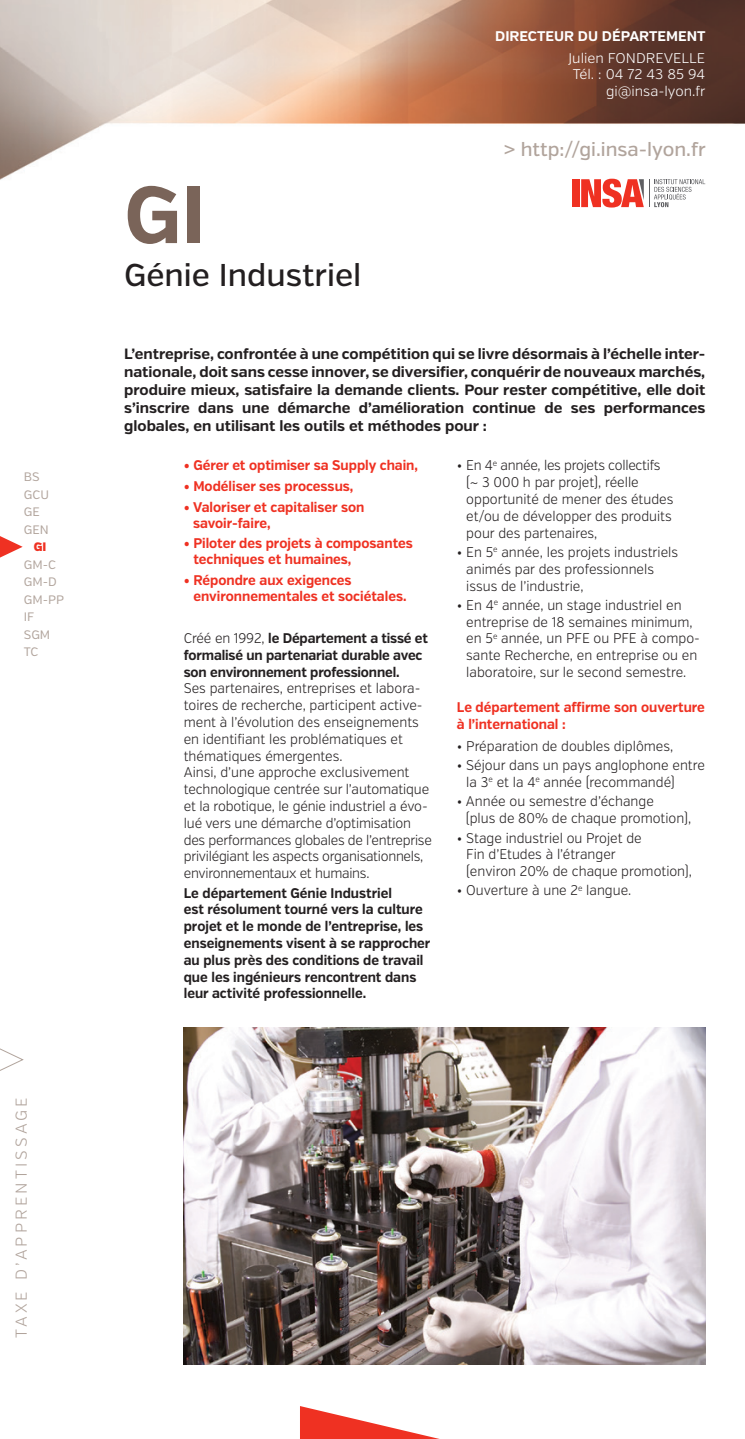
<style>
.page{position:relative;width:745px;height:1439px;background:#fff}
.page>*{position:absolute;margin:0;border:0;box-sizing:border-box;transform-origin:0 0}
.t1{font:700 80.5px "Verb";color:#7a6459}
.t2{font:500 31.5px "Verb";color:#231f20}
.t3{font:500 19.25px "Verb";color:#b1a49c}
.t4{font:300 15.75px "Verb";letter-spacing:.2em;color:#b1a49c}
.t5{font:700 14.88px/17.8px "Verb";color:#231f20;text-align:justify}
.t6{font:300 14px/16.8px "Verb";color:#231f20;scale:.94 1}
.t7{font:700 14px/16.8px "Verb";color:#231f20;scale:.94 1}
.t8{font:700 14px/15.8px "Verb";color:#ef3122;scale:.94 1}
.t9{font:300 14px/16.8px "Verb";color:#fff;text-align:right}
.t10{font:700 14px "Verb";color:#fff}
.t11{font:12.25px/17.5px "Verb";color:#b1a49c}
.t12{font:900 12.25px "Verb";color:#ef3122}
.s1{font-weight:300}
</style>
<div class="page">
<img style="left:0;top:0;width:744px;height:208px">
<div style="left:571px;top:179px;width:7px;height:28px;background:#ef3122"></div>
<svg style="left:580px;top:179px;width:124px;height:28px"></svg>
<svg style="left:300px;top:1406px;width:139px;height:33px"></svg>
<img style="left:184px;top:1027px;width:520px;height:337px">
<svg style="left:0;top:536px;width:23px;height:21px"></svg>
<svg style="left:0;top:1048px;width:23px;height:23px"></svg>
<p class="t11" style="left:24px;top:468px;width:27px">BS<br>GCU<br>GE<br>GEN</p>
<p class="t12" style="left:34px;top:539px;width:14px">GI</p>
<p class="t11" style="left:24px;top:556px;width:42px">GM-C<br>GM-D<br>GM-PP<br>IF<br>SGM<br>TC</p>
<p class="t4" style="left:12px;top:1338px;width:243px;rotate:-90deg">TAXE D’APPRENTISSAGE</p>
<p class="t10" style="left:495px;top:28px;width:212px">DIRECTEUR DU DÉPARTEMENT</p>
<p class="t9" style="left:568px;top:50px;width:138px">Julien FONDREVELLE<br>Tél. : 04 72 43 85 94 gi@insa-lyon.fr</p>
<h1 class="t1" style="left:124px;top:166px;width:83px">GI</h1>
<h2 class="t2" style="left:124px;top:256px;width:238px">Génie Industriel</h2>
<h3 class="t3" style="left:503px;top:137px;width:203px">&gt; http://gi.insa-lyon.fr</h3>
<p class="t5" style="left:124px;top:345px;width:582px">L’entreprise, confrontée à une compétition qui se livre désormais à l’échelle inter&shy;nationale, doit sans cesse innover, se diversifier, conquérir de nouveaux marchés, produire mieux, satisfaire la demande clients. Pour rester compétitive, elle doit s’inscrire dans une démarche d’amélioration continue de ses performances globales, en utilisant les outils et méthodes pour :</p>
<p class="t8" style="left:184px;top:458px;width:250px">• Gérer et optimiser sa Supply chain,</p>
<p class="t8" style="left:184px;top:478px;width:182px">• Modéliser ses processus,</p>
<p class="t8" style="left:193px;top:499px;width:184px;text-indent:-9px">• Valoriser et capitaliser son savoir-faire,</p>
<p class="t8" style="left:193px;top:536px;width:235px;text-indent:-10px">• Piloter des projets à composantes techniques et humaines,</p>
<p class="t8" style="left:193px;top:572px;width:228px;text-indent:-10px">• Répondre aux exigences environnementales et sociétales.</p>
<p class="t7" style="left:184px;top:630px;width:261px"><span class="s1">Créé en 1992,</span> le Département a tissé et formalisé un partenariat durable avec son environnement professionnel.</p>
<p class="t6" style="left:184px;top:680px;width:265px">Ses partenaires, entreprises et labora&shy;toires de recherche, participent active&shy;ment à l’évolution des enseignements en identifiant les problématiques et thématiques émergentes.<br>Ainsi, d’une approche exclusivement technologique centrée sur l’automatique et la robotique, le génie industriel a évo&shy;lué vers une démarche d’optimisation des performances globales de l’entreprise privilégiant les aspects organisationnels, environnementaux et humains.</p>
<p class="t7" style="left:184px;top:884px;width:264px">Le département Génie Industriel<br>est résolument tourné vers la culture projet et le monde de l’entreprise, les enseignements visent à se rapprocher au plus près des conditions de travail que les ingénieurs rencontrent dans leur activité professionnelle.</p>
<p class="t6" style="left:466px;top:457px;width:222px;text-indent:-9px">• En 4<sup>e</sup> année, les projets collectifs (~ 3 000 h par projet), réelle opportunité de mener des études et/ou de développer des produits pour des partenaires,</p>
<p class="t6" style="left:466px;top:544px;width:227px;text-indent:-9px">• En 5<sup>e</sup> année, les projets industriels animés par des professionnels issus de l’industrie,</p>
<p class="t6" style="left:466px;top:597px;width:250px;text-indent:-9px">• En 4<sup>e</sup> année, un stage industriel en entreprise de 18 semaines minimum, en 5<sup>e</sup> année, un PFE ou PFE à compo&shy;sante Recherche, en entreprise ou en laboratoire, sur le second semestre.</p>
<p class="t8" style="left:456px;top:699px;width:265px;line-height:16.8px">Le département affirme son ouverture à l’international :</p>
<p class="t6" style="left:456px;top:738px;width:231px">• Préparation de doubles diplômes,</p>
<p class="t6" style="left:466px;top:757px;width:255px;text-indent:-9px">• Séjour dans un pays anglophone entre la 3<sup>e</sup> et la 4<sup>e</sup> année (recommandé)</p>
<p class="t6" style="left:465px;top:793px;width:241px;text-indent:-9px">• Année ou semestre d’échange<br>(plus de 80% de chaque promotion),</p>
<p class="t6" style="left:466px;top:829px;width:241px;text-indent:-9px">• Stage industriel ou Projet de<br>Fin d’Etudes à l’étranger<br>(environ 20% de chaque promotion),</p>
<p class="t6" style="left:456px;top:882px;width:187px">• Ouverture à une 2<sup>e</sup> langue.</p>
</div>
